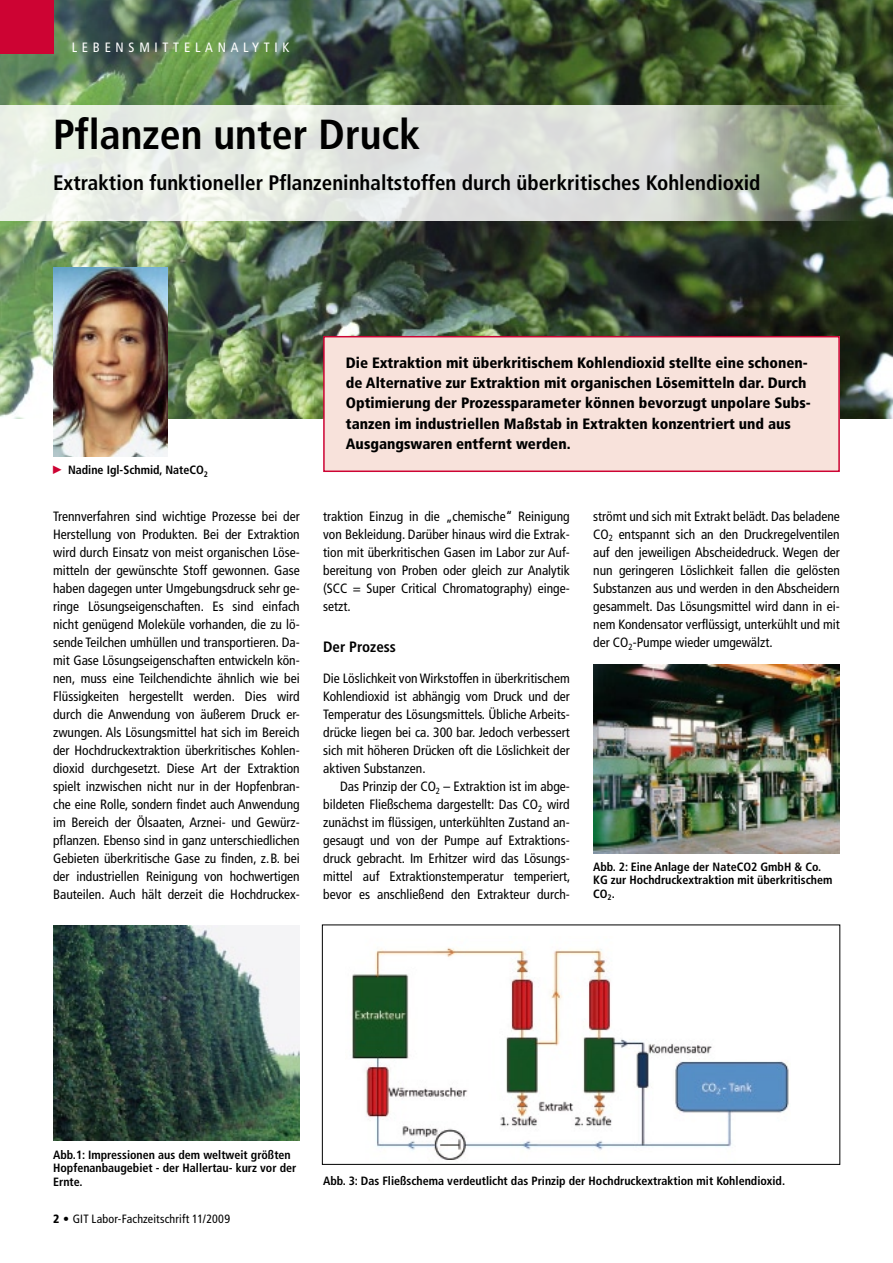
<style>
.page{position:relative;width:893px;height:1263px;background:#fff}
.page>*{position:absolute;margin:0;border:0;box-sizing:border-box;transform-origin:0 0}
.t1{font:700 condensed 42px "Frutiger LT Com";color:#000}
.t2{font:700 condensed 21px "Frutiger LT Com";color:#000}
.t3{font:900 condensed 15px/20.2px "Frutiger LT Com";color:#000}
.t4{font:700 condensed 15px "Frutiger LT Com";color:#000}
.t5{font:condensed 13.5px/18px "Frutiger LT Com";color:#000;text-align:justify}
.t6{font:condensed 13.5px "Frutiger LT Com";color:#fff}
.t7{font:700 condensed 12px/13.5px "Frutiger LT Com";color:#000}
.t8{font:condensed 12px "Frutiger LT Com";letter-spacing:.015em;color:#000}
.s1{font-family:"Merck Log";font-weight:400;font-stretch:normal;color:#cd0333}
.s2{font-weight:900}
</style>
<div class="page">
<img style="left:0;top:0;width:893px;height:418px">
<div style="left:324px;top:337px;width:515px;height:134px;background:#f8e2db"></div>
<div style="left:323px;top:336px;width:517px;height:136px;border:2px solid #cd0333"></div>
<img style="left:53px;top:268px;width:115px;height:189px">
<svg style="left:0;top:106px;width:879px;height:115px;background:#d4d9d0"></svg>
<img style="left:53px;top:926px;width:247px;height:214px">
<img style="left:593px;top:664px;width:247px;height:189px">
<img style="left:352px;top:947px;width:437px;height:213px">
<div style="left:322px;top:924px;width:518px;height:241px;border:1px solid #000"></div>
<div style="left:0;top:0;width:53px;height:53px;background:#cd0333"></div>
<p class="t6" style="left:72px;top:39px;width:21px">L ebe</p>
<p class="t6" style="left:116px;top:39px;width:25px">n smittela</p>
<p class="t6" style="left:218px;top:39px;width:56px">nal ytik</p>
<h1 class="t1" style="left:53px;top:109px;width:369px">Pflanzen unter Druck</h1>
<h2 class="t2" style="left:53px;top:170px;width:709px">Extraktion funktioneller Pflanzeninhaltstoffen durch überkritisches Kohlendioxid</h2>
<p class="t7" style="left:53px;top:464px;width:156px"><span class="s1">2</span> Nadine Igl-Schmid, NateCO<sub>2</sub></p>
<p class="t5" style="left:53px;top:507px;width:248px">Trennverfahren sind wichtige Prozesse bei der Herstellung von Produkten. Bei der Extraktion wird durch Einsatz von meist organischen Löse&shy;mitteln der gewünschte Stoff gewonnen. Gase haben dagegen unter Umgebungsdruck sehr ge&shy;ringe Lösungseigenschaften. Es sind einfach nicht genügend Moleküle vorhanden, die zu lö&shy;sende Teilchen umhüllen und transportieren. Da&shy;mit Gase Lösungseigenschaften entwickeln kön&shy;nen, muss eine Teilchendichte ähnlich wie bei Flüssigkeiten hergestellt werden. Dies wird durch die Anwendung von äußerem Druck er&shy;zwungen. Als Lösungsmittel hat sich im Bereich der Hochdruckextraktion überkritisches Kohlen&shy;dioxid durchgesetzt. Diese Art der Extraktion spielt inzwischen nicht nur in der Hopfenbran&shy;che eine Rolle, sondern findet auch Anwendung im Bereich der Ölsaaten, Arznei- und Gewürz&shy;pflanzen. Ebenso sind in ganz unterschiedlichen Gebieten überkritische Gase zu finden, z.B. bei der industriellen Reinigung von hochwertigen Bauteilen. Auch hält derzeit die Hochdruckex-</p>
<p class="t3" style="left:346px;top:352px;width:466px">Die Extraktion mit überkritischem Kohlendioxid stellte eine schonen&shy;de Alternative zur Extraktion mit organischen Lösemitteln dar. Durch Optimierung der Prozessparameter können bevorzugt unpolare Subs&shy;tanzen im industriellen Maßstab in Extrakten konzentriert und aus Ausgangswaren entfernt werden.</p>
<p class="t5" style="left:323px;top:507px;width:248px">traktion Einzug in die „chemische“ Reinigung von Bekleidung. Darüber hinaus wird die Extrak&shy;tion mit überkritischen Gasen im Labor zur Auf&shy;bereitung von Proben oder gleich zur Analytik (SCC = Super Critical Chromatography) einge&shy;setzt.</p>
<p class="t4" style="left:323px;top:638px;width:74px">Der Prozess</p>
<p class="t5" style="left:323px;top:669px;width:248px">Die Löslichkeit von Wirkstoffen in überkritischem Kohlendioxid ist abhängig vom Druck und der Temperatur des Lösungsmittels. Übliche Arbeits&shy;drücke liegen bei ca. 300 bar. Jedoch verbessert sich mit höheren Drücken oft die Löslichkeit der aktiven Substanzen.</p>
<p class="t5" style="left:323px;top:777px;width:249px;text-indent:17px">Das Prinzip der CO<sub>2</sub> – Extraktion ist im abge&shy;bildeten Fließschema dargestellt: Das CO<sub>2</sub> wird zunächst im flüssigen, unterkühlten Zustand an&shy;gesaugt und von der Pumpe auf Extraktions&shy;druck gebracht. Im Erhitzer wird das Lösungs&shy;mittel auf Extraktionstemperatur temperiert, bevor es anschließend den Extrakteur durch-</p>
<p class="t5" style="left:593px;top:507px;width:248px">strömt und sich mit Extrakt belädt. Das beladene CO<sub>2</sub> entspannt sich an den Druckregelventilen auf den jeweiligen Abscheidedruck. Wegen der nun geringeren Löslichkeit fallen die gelösten Substanzen aus und werden in den Abscheidern gesammelt. Das Lösungsmittel wird dann in ei&shy;nem Kondensator verflüssigt, unterkühlt und mit der CO<sub>2</sub>-Pumpe wieder umgewälzt.</p>
<p class="t7" style="left:593px;top:860px;width:241px">Abb. 2: Eine Anlage der NateCO2 GmbH &amp; Co.<br>KG zur Hochdruckextraktion mit überkritischem<br>CO<sub>2</sub>.</p>
<p class="t7" style="left:53px;top:1148px;width:245px">Abb.1: Impressionen aus dem weltweit größten<br>Hopfenanbaugebiet - der Hallertau- kurz vor der<br>Ernte.</p>
<p class="t8" style="left:53px;top:1211px;width:178px"><span class="s2">2</span> • GIT Labor-Fachzeitschrift 11/2009</p>
<p class="t7" style="left:323px;top:1174px;width:463px">Abb. 3: Das Fließschema verdeutlicht das Prinzip der Hochdruckextraktion mit Kohlendioxid.</p>
</div>
